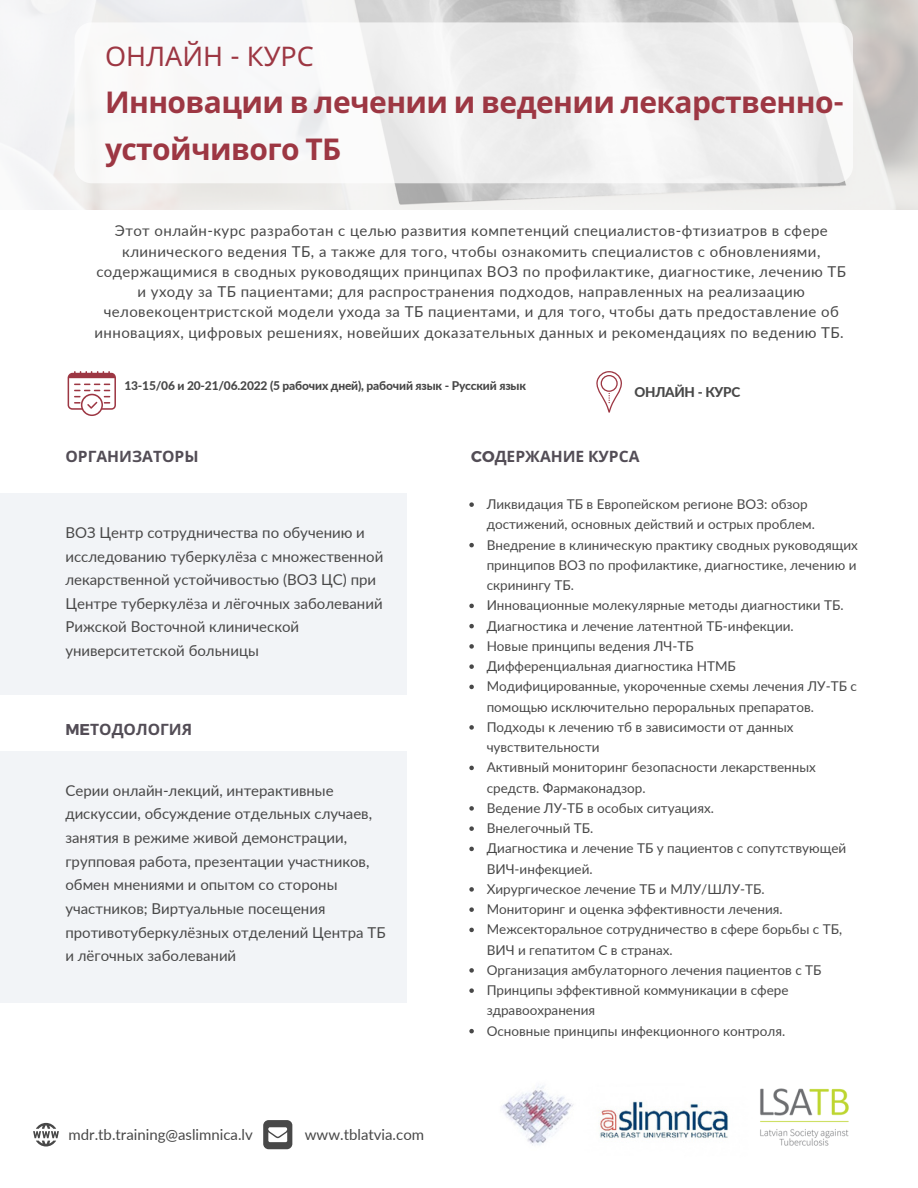
<style>
.page{position:relative;width:918px;height:1188px;background:#fff}
.page>*{position:absolute;margin:0;border:0;box-sizing:border-box;transform-origin:0 0}
.t1{font:700 30px/47.2px "Noto Sans";letter-spacing:-.02em;color:#9d3743}
.t2{font:27px "Noto Sans";color:#9d3743}
.t3{font:700 15.6px "Noto Sans";color:#534d56}
.t4{font:15px/23.7px "Lato";color:#484848}
.t5{font:15px/20.2px "Lato";letter-spacing:.03em;color:#484848;text-align:center}
.t6{font:13.5px/20.2px "Lato";color:#484848}
.t7{font:800 13.5px "Lato";letter-spacing:-.02em;color:#484848}
.t8{font:800 12px "Lato";letter-spacing:-.015em;color:#484848}
.s1{font-family:"Montserrat"}
</style>
<div class="page">
<div style="left:0;top:493px;width:406px;height:202px;background:#f2f4f7"></div>
<img style="left:0;top:0;width:918px;height:210px">
<div style="left:75px;top:22px;width:778px;height:161px;background:linear-gradient(to right,#f8f8f8,#efefef);border-radius:17px"></div>
<div style="left:0;top:751px;width:406px;height:252px;background:#f2f4f7"></div>
<svg style="left:68px;top:371px;width:48px;height:45px"></svg>
<svg style="left:596px;top:371px;width:26px;height:42px"></svg>
<img style="left:502px;top:1085px;width:226px;height:60px">
<img style="left:760px;top:1088px;width:89px;height:58px">
<svg style="left:469px;top:502px;width:5px;height:5px"></svg>
<svg style="left:469px;top:543px;width:5px;height:4px"></svg>
<svg style="left:469px;top:604px;width:5px;height:4px"></svg>
<svg style="left:469px;top:624px;width:5px;height:4px"></svg>
<svg style="left:469px;top:644px;width:5px;height:5px"></svg>
<svg style="left:469px;top:664px;width:5px;height:5px"></svg>
<svg style="left:469px;top:685px;width:5px;height:4px"></svg>
<svg style="left:469px;top:725px;width:5px;height:5px"></svg>
<svg style="left:469px;top:766px;width:5px;height:4px"></svg>
<svg style="left:469px;top:806px;width:5px;height:5px"></svg>
<svg style="left:469px;top:826px;width:5px;height:5px"></svg>
<svg style="left:469px;top:847px;width:5px;height:4px"></svg>
<svg style="left:469px;top:887px;width:5px;height:5px"></svg>
<svg style="left:469px;top:907px;width:5px;height:5px"></svg>
<svg style="left:469px;top:928px;width:5px;height:4px"></svg>
<svg style="left:469px;top:968px;width:5px;height:5px"></svg>
<svg style="left:469px;top:988px;width:5px;height:5px"></svg>
<svg style="left:469px;top:1029px;width:5px;height:4px"></svg>
<svg style="left:33px;top:1123px;width:26px;height:24px"></svg>
<svg style="left:263px;top:1120px;width:29px;height:29px"></svg>
<h2 class="t2" style="left:105px;top:37px;width:210px">ОНЛАЙН <span class="s1">-</span> КУРС</h2>
<h1 class="t1" style="left:105px;top:78px;width:741px">Инновации в лечении и ведении лекарственно&shy;устойчивого ТБ</h1>
<p class="t5" style="left:95px;top:221px;width:753px">Этот онлайн-курс разработан с целью развития компетенций специалистов-фтизиатров в сфере клинического ведения ТБ, а также для того, чтобы ознакомить специалистов с обновлениями, содержащимися в сводных руководящих принципах ВОЗ по профилактике, диагностике, лечению ТБ и уходу за ТБ пациентами; для распространения подходов, направленных на реализаацию человекоцентристской модели ухода за ТБ пациентами, и для того, чтобы дать предоставление об инновациях, цифровых решениях, новейших доказательных данных и рекомендациях по ведению ТБ.</p>
<p class="t8" style="left:124px;top:378px;width:403px">13-15/06 и 20-21/06.2022 (5 рабочих дней), рабочий язык - Русский язык</p>
<p class="t7" style="left:635px;top:384px;width:107px">ОНЛАЙН - КУРС</p>
<p class="t3" style="left:65px;top:446px;width:135px">ОРГАНИЗАТОРЫ</p>
<p class="t3" style="left:471px;top:446px;width:170px"><span class="s1">CO</span>ДЕРЖАНИЕ КУРСА</p>
<p class="t4" style="left:65px;top:520px;width:319px">ВОЗ Центр сотрудничества по обучению и исследованию туберкулёза с множественной лекарственной устойчивостью (ВОЗ ЦС) при Центре туберкулёза и лёгочных заболеваний Рижской Восточной клинической университетской больницы</p>
<p class="t3" style="left:65px;top:718px;width:128px"><span class="s1">ME</span>ТОДОЛОГИЯ</p>
<p class="t4" style="left:65px;top:778px;width:322px">Серии онлайн-лекций, интерактивные дискуссии, обсуждение отдельных случаев, занятия в режиме живой демонстрации, групповая работа, презентации участников, обмен мнениями и опытом со стороны участников; Виртуальные посещения противотуберкулёзных отделений Центра ТБ и лёгочных заболеваний</p>
<p class="t4" style="left:69px;top:1123px;width:186px">mdr.tb.training@aslimnica.lv</p>
<p class="t4" style="left:305px;top:1123px;width:121px">www.tblatvia.com</p>
<p class="t6" style="left:487px;top:494px;width:373px">Ликвидация ТБ в Европейском регионе ВОЗ: обзор достижений, основных действий и острых проблем.<br>Внедрение в клиническую практику сводных руководящих принципов ВОЗ по профилактике, диагностике, лечению и скринингу ТБ.<br>Инновационные молекулярные методы диагностики ТБ.<br>Диагностика и лечение латентной ТБ-инфекции.<br>Новые принципы ведения ЛЧ-ТБ<br>Дифференциальная диагностика НТМБ Модифицированные, укороченные схемы лечения ЛУ-ТБ с помощью исключительно пероральных препаратов.<br>Подходы к лечению тб в зависимости от данных чувствительности<br>Активный мониторинг безопасности лекарственных средств. Фармаконадзор.<br>Ведение ЛУ-ТБ в особых ситуациях.<br>Внелегочный ТБ.<br>Диагностика и лечение ТБ у пациентов с сопутствующей ВИЧ-инфекцией.<br>Хирургическое лечение ТБ и МЛУ/ШЛУ-ТБ.<br>Мониторинг и оценка эффективности лечения.<br>Межсекторальное сотрудничество в сфере борьбы с ТБ, ВИЧ и гепатитом С в странах.<br>Организация амбулаторного лечения пациентов с ТБ Принципы эффективной коммуникации в сфере здравоохранения<br>Основные принципы инфекционного контроля.</p>
</div>
